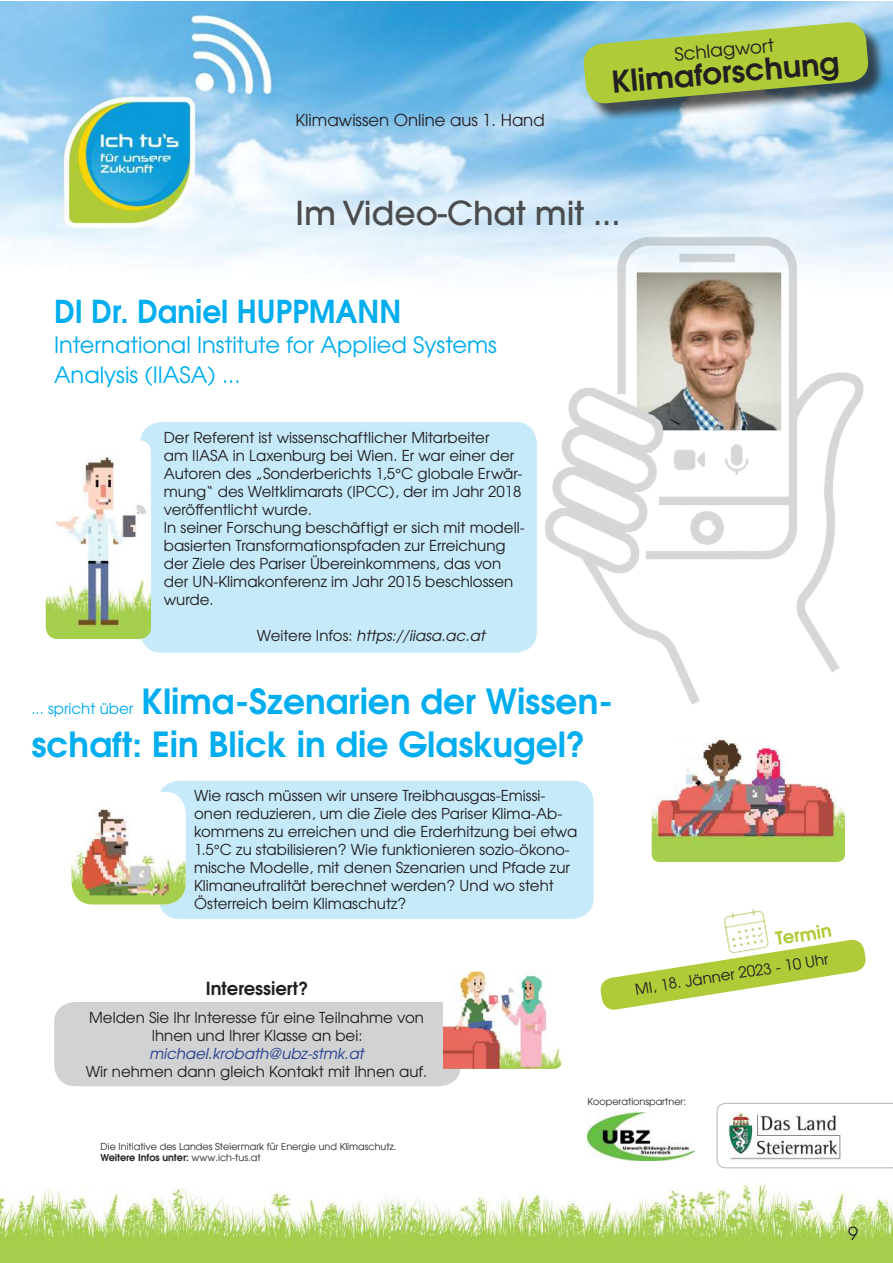
<style>
.page{position:relative;width:893px;height:1263px;background:#fff}
.page>*{position:absolute;margin:0;border:0;box-sizing:border-box;transform-origin:0 0}
.t1{font:700 34.5px/43.5px "Te X Gyre Adventor";color:#00aeef}
.t2{font:500 33px "Avant Garde LT";color:#4b4c4d}
.t3{font:700 31.5px "Te X Gyre Adventor";color:#00aeef;scale:.94 1}
.t4{font:700 30px "Te X Gyre Adventor";color:#231f20}
.t5{font:22.5px/30px "Te X Gyre Adventor";color:#00aeef}
.t6{font:700 18px "Te X Gyre Adventor";color:#231f20}
.t7{font:18px "Te X Gyre Adventor";color:#231f20}
.t8{font:700 18px "Te X Gyre Adventor";color:#afcb38}
.t9{font:18px "Avant Garde LT";color:#231f20}
.t10{font:16.5px "Avant Garde LT";color:#231f20}
.t11{font:15px/18px "Te X Gyre Adventor";color:#231f20}
.t12{font:italic 15px "Te X Gyre Adventor";color:#231f20}
.t13{font:italic 15px "Te X Gyre Adventor";color:#253f8e}
.t14{font:15px "Te X Gyre Adventor";color:#00aeef}
.t15{font:9.6px/11.7px "Avant Garde LT";color:#231f20}
.s1{font-style:normal}
.s2{font-weight:600}
</style>
<div class="page">
<img style="left:0;top:1px;width:893px;height:1262px">
<img style="left:587px;top:1112px;width:107px;height:48px">
<svg style="left:716px;top:1103px;width:177px;height:65px"></svg>
<div style="left:140px;top:422px;width:397px;height:231px;background:#c6eafa;border-radius:21px"></div>
<img style="left:510px;top:138px;width:383px;height:595px">
<img style="left:46px;top:440px;width:105px;height:199px">
<div style="left:158px;top:781px;width:436px;height:138px;background:#c6eafa;border-radius:21px"></div>
<img style="left:72px;top:792px;width:114px;height:112px">
<img style="left:652px;top:737px;width:193px;height:125px">
<div style="left:54px;top:1002px;width:407px;height:84px;background:#d1d2d4;border-radius:21px"></div>
<img style="left:443px;top:960px;width:119px;height:109px">
<svg style="left:599px;top:938px;width:268px;height:73px"></svg>
<img style="left:715px;top:899px;width:63px;height:63px">
<div style="left:586px;top:25px;width:300px;height:97px;background:#231f20;opacity:.75"></div>
<svg style="left:582px;top:21px;width:288px;height:84px;background:#9fbe61"></svg>
<img style="left:637px;top:272px;width:144px;height:158px">
<p class="t10" style="left:296px;top:110px;width:251px">Klimawissen Online aus 1. Hand</p>
<p class="t7" style="left:673px;top:40px;width:102px;rotate:-5deg">Schlagwort</p>
<h3 class="t4" style="left:609px;top:56px;width:230px;rotate:-5deg">Klimaforschung</h3>
<h2 class="t2" style="left:296px;top:192px;width:326px">Im Video-Chat mit ...</h2>
<h3 class="t3" style="left:54px;top:284px;width:371px">DI Dr. Daniel HUPPMANN</h3>
<h3 class="t5" style="left:54px;top:328px;width:444px">International Institute for Applied Systems<br>Analysis (IIASA) ...</h3>
<p class="t11" style="left:164px;top:427px;width:362px">Der Referent ist wissenschaftlicher Mitarbeiter<br>am IIASA in Laxenburg bei Wien. Er war einer der Autoren des „Sonderberichts 1,5°C globale Erwär&shy;mung“ des Weltklimarats (IPCC), der im Jahr 2018 veröffentlicht wurde.<br>In seiner Forschung beschäftigt er sich mit modell&shy;basierten Transformationspfaden zur Erreichung der Ziele des Pariser Übereinkommens, das von der UN-Klimakonferenz im Jahr 2015 beschlossen wurde.</p>
<p class="t12" style="left:257px;top:623px;width:230px"><span class="s1">Weitere Infos:</span> https://iiasa.ac.at</p>
<h1 class="t1" style="left:31px;top:676px;width:583px;text-indent:110px">Klima-Szenarien der Wissen&shy;schaft: Ein Blick in die Glaskugel?</h1>
<p class="t14" style="left:31px;top:696px;width:103px">... spricht über</p>
<p class="t11" style="left:194px;top:786px;width:385px">Wie rasch müssen wir unsere Treibhausgas-Emissi&shy;onen reduzieren, um die Ziele des Pariser Klima-Ab&shy;kommens zu erreichen und die Erderhitzung bei etwa 1.5°C zu stabilisieren? Wie funktionieren sozio-ökono&shy;mische Modelle, mit denen Szenarien und Pfade zur Klimaneutralität berechnet werden? Und wo steht Österreich beim Klimaschutz?</p>
<p class="t6" style="left:206px;top:972px;width:104px">Interessiert?</p>
<p class="t11" style="left:89px;top:1007px;width:336px;text-align:center">Melden Sie Ihr Interesse für eine Teilnahme von<br>Ihnen und Ihrer Klasse an bei:</p>
<p class="t13" style="left:150px;top:1041px;width:216px">michael.krobath@ubz-stmk.at</p>
<p class="t11" style="left:86px;top:1061px;width:343px">Wir nehmen dann gleich Kontakt mit Ihnen auf.</p>
<p class="t8" style="left:773px;top:923px;width:58px;rotate:-9deg">Termin</p>
<p class="t11" style="left:634px;top:979px;width:197px;rotate:-9deg">MI, 18. Jänner 2023 - 10 Uhr</p>
<p class="t15" style="left:587px;top:1095px;width:100px">Kooperationspartner:</p>
<p class="t15" style="left:101px;top:1140px;width:297px">Die Initiative des Landes Steiermark für Energie und Klimaschutz.<br><span class="s2">Weitere Infos unter:</span> www.ich-tus.at</p>
<p class="t9" style="left:848px;top:1222px;width:11px">9</p>
</div>
